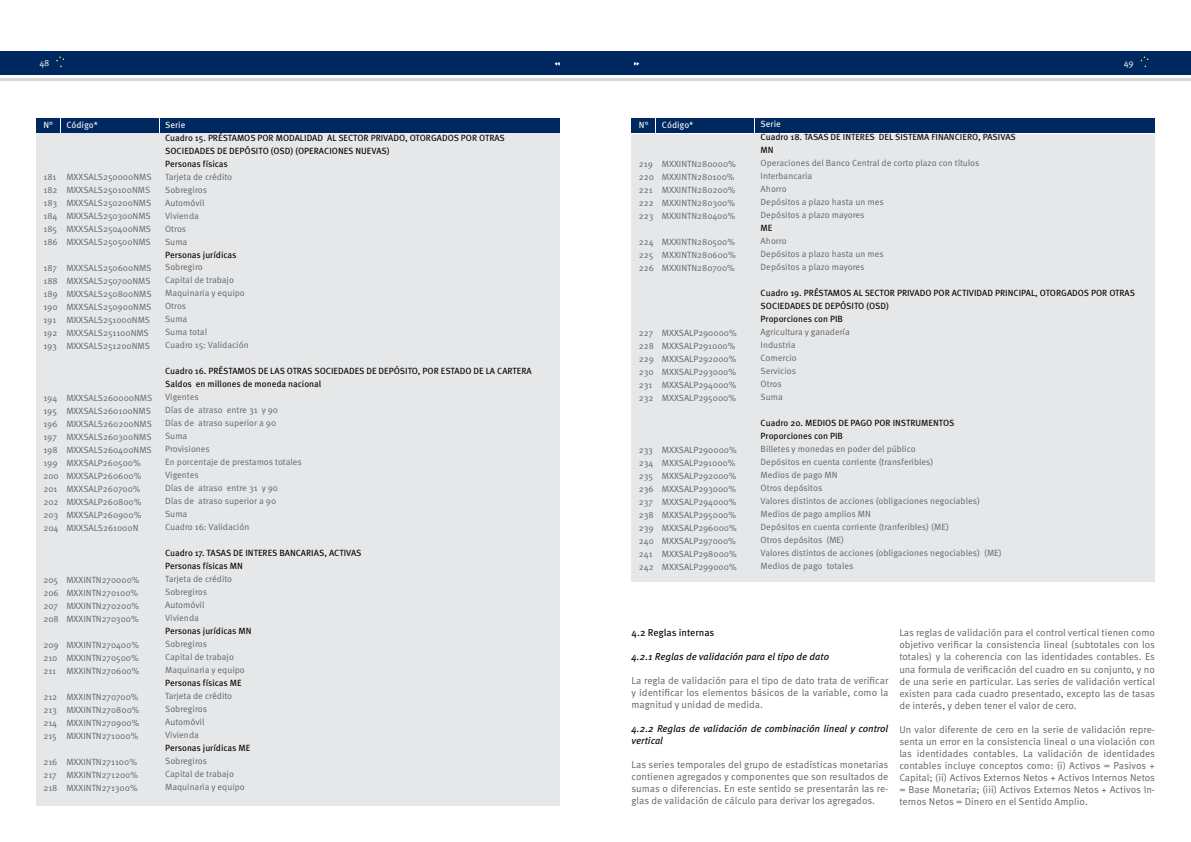
<style>
.page{position:relative;width:1191px;height:842px;background:#fff}
.page>*{position:absolute;margin:0;border:0;box-sizing:border-box;transform-origin:0 0}
.t1{font:10px/12px "Meta Pro";color:#636467;text-align:justify}
.t2{font:italic 10px/12px "Meta Pro";color:#000}
.t3{font:10px "Meta Pro";letter-spacing:-.005em;color:#000}
.t4{font:9px/13px "Meta Pro";color:#636467}
.t5{font:9px/13px "Meta Pro";color:#000}
.t6{font:9px "Meta Pro";color:#fff}
.t7{font:9px "Meta Pro";color:#fff}
</style>
<div class="page">
<div style="left:0;top:51px;width:595px;height:24px;background:#002860"></div>
<hr style="left:0;top:78px;width:595px;height:3px;background:#d6d7d8">
<svg style="left:554px;top:62px;width:6px;height:4px"></svg>
<svg style="left:56px;top:56px;width:8px;height:11px"></svg>
<div style="left:597px;top:51px;width:594px;height:24px;background:#002860"></div>
<hr style="left:597px;top:78px;width:594px;height:3px;background:#d6d7d8">
<svg style="left:634px;top:62px;width:5px;height:4px"></svg>
<hr style="left:595px;top:51px;width:2px;height:24px;background:#002860">
<svg style="left:1140px;top:56px;width:8px;height:11px"></svg>
<div style="left:36px;top:118px;width:24px;height:14px;background:#002860"></div>
<div style="left:631px;top:118px;width:24px;height:14px;background:#002860"></div>
<div style="left:36px;top:134px;width:523px;height:672px;background:#e6e7e8"></div>
<div style="left:631px;top:134px;width:524px;height:447px;background:#e6e7e8"></div>
<div style="left:61px;top:118px;width:97px;height:14px;background:#002860"></div>
<div style="left:657px;top:118px;width:97px;height:14px;background:#002860"></div>
<div style="left:160px;top:118px;width:399px;height:14px;background:#002860"></div>
<div style="left:755px;top:118px;width:400px;height:14px;background:#002860"></div>
<p class="t7" style="left:39px;top:57px;width:12px">48</p>
<p class="t7" style="left:1123px;top:57px;width:11px">49</p>
<p class="t6" style="left:43px;top:119px;width:11px">N°</p>
<p class="t6" style="left:66px;top:119px;width:33px">Código*</p>
<p class="t4" style="left:43px;top:171px;width:16px">181<br>182<br>183<br>184<br>185<br>186</p>
<p class="t4" style="left:43px;top:262px;width:16px">187<br>188<br>189<br>190<br>191<br>192<br>193</p>
<p class="t4" style="left:66px;top:170px;width:87px">MXXSALS250000NMS<br>MXXSALS250100NMS<br>MXXSALS250200NMS<br>MXXSALS250300NMS<br>MXXSALS250400NMS<br>MXXSALS250500NMS</p>
<p class="t4" style="left:66px;top:261px;width:87px">MXXSALS250600NMS<br>MXXSALS250700NMS<br>MXXSALS250800NMS<br>MXXSALS250900NMS<br>MXXSALS251000NMS<br>MXXSALS251100NMS<br>MXXSALS251200NMS</p>
<p class="t4" style="left:43px;top:392px;width:17px">194<br>195<br>196<br>197<br>198<br>199<br>200<br>201<br>202<br>203<br>204</p>
<p class="t4" style="left:66px;top:391px;width:87px">MXXSALS260000NMS<br>MXXSALS260100NMS<br>MXXSALS260200NMS<br>MXXSALS260300NMS<br>MXXSALS260400NMS<br>MXXSALP260500%<br>MXXSALP260600%<br>MXXSALP260700%<br>MXXSALP260800%<br>MXXSALP260900%<br>MXXSALS261000N</p>
<p class="t4" style="left:43px;top:573px;width:17px;text-align:justify">205<br>206<br>207<br>208</p>
<p class="t4" style="left:43px;top:638px;width:17px">209<br>210<br>211</p>
<p class="t4" style="left:43px;top:690px;width:15px;text-align:justify">212<br>213<br>214<br>215</p>
<p class="t4" style="left:43px;top:755px;width:15px;text-align:justify">216<br>217<br>218</p>
<p class="t4" style="left:66px;top:573px;width:75px">MXXINTN270000%<br>MXXINTN270100%<br>MXXINTN270200%<br>MXXINTN270300%</p>
<p class="t4" style="left:66px;top:638px;width:75px;text-align:justify">MXXINTN270400% MXXINTN270500% MXXINTN270600%</p>
<p class="t4" style="left:66px;top:690px;width:75px;text-align:justify">MXXINTN270700% MXXINTN270800% MXXINTN270900% MXXINTN271000%</p>
<p class="t4" style="left:66px;top:755px;width:73px;text-align:justify">MXXINTN271100% MXXINTN271200% MXXINTN271300%</p>
<p class="t6" style="left:165px;top:119px;width:22px">Serie</p>
<p class="t5" style="left:165px;top:131px;width:341px">Cuadro 15. PRÉSTAMOS POR MODALIDAD AL SECTOR PRIVADO, OTORGADOS POR OTRAS<br>SOCIEDADES DE DEPÓSITO (OSD) (OPERACIONES NUEVAS)<br>Personas físicas</p>
<p class="t4" style="left:165px;top:170px;width:69px">Tarjeta de crédito<br>Sobregiros<br>Automóvil<br>Vivienda<br>Otros<br>Suma</p>
<p class="t5" style="left:165px;top:248px;width:73px">Personas jurídicas</p>
<p class="t4" style="left:165px;top:261px;width:85px">Sobregiro<br>Capital de trabajo<br>Maquinaria y equipo<br>Otros<br>Suma<br>Suma total<br>Cuadro 15: Validación</p>
<p class="t5" style="left:165px;top:365px;width:368px">Cuadro 16. PRÉSTAMOS DE LAS OTRAS SOCIEDADES DE DEPÓSITO, POR ESTADO DE LA CARTERA<br>Saldos en millones de moneda nacional</p>
<p class="t4" style="left:165px;top:391px;width:138px">Vigentes<br>Días de atraso entre 31 y 90<br>Días de atraso superior a 90<br>Suma<br>Provisiones<br>En porcentaje de prestamos totales<br>Vigentes<br>Días de atraso entre 31 y 90<br>Días de atraso superior a 90<br>Suma<br>Cuadro 16: Validación</p>
<p class="t5" style="left:165px;top:547px;width:198px">Cuadro 17. TASAS DE INTERES BANCARIAS, ACTIVAS<br>Personas físicas MN</p>
<p class="t4" style="left:165px;top:573px;width:69px">Tarjeta de crédito<br>Sobregiros<br>Automóvil<br>Vivienda</p>
<p class="t5" style="left:165px;top:625px;width:88px">Personas jurídicas MN</p>
<p class="t4" style="left:165px;top:638px;width:81px">Sobregiros<br>Capital de trabajo<br>Maquinaria y equipo</p>
<p class="t5" style="left:165px;top:677px;width:78px">Personas físicas ME</p>
<p class="t4" style="left:165px;top:690px;width:69px">Tarjeta de crédito<br>Sobregiros<br>Automóvil<br>Vivienda</p>
<p class="t5" style="left:165px;top:742px;width:87px">Personas jurídicas ME</p>
<p class="t4" style="left:165px;top:755px;width:81px">Sobregiros<br>Capital de trabajo<br>Maquinaria y equipo</p>
<p class="t6" style="left:639px;top:119px;width:11px">N°</p>
<p class="t4" style="left:639px;top:157px;width:17px">219<br>220<br>221<br>222<br>223</p>
<p class="t4" style="left:639px;top:235px;width:17px;text-align:justify">224<br>225<br>226</p>
<p class="t6" style="left:662px;top:119px;width:33px">Código*</p>
<p class="t4" style="left:662px;top:157px;width:76px">MXXINTN280000%<br>MXXINTN280100%<br>MXXINTN280200%<br>MXXINTN280300%<br>MXXINTN280400%</p>
<p class="t4" style="left:662px;top:235px;width:75px;text-align:justify">MXXINTN280500% MXXINTN280600% MXXINTN280700%</p>
<p class="t4" style="left:639px;top:326px;width:17px">227<br>228<br>229<br>230<br>231<br>232</p>
<p class="t4" style="left:662px;top:326px;width:76px">MXXSALP290000%<br>MXXSALP291000%<br>MXXSALP292000%<br>MXXSALP293000%<br>MXXSALP294000%<br>MXXSALP295000%</p>
<p class="t4" style="left:639px;top:443px;width:17px">233<br>234<br>235<br>236<br>237<br>238<br>239<br>240<br>241<br>242</p>
<p class="t4" style="left:662px;top:443px;width:76px">MXXSALP290000%<br>MXXSALP291000%<br>MXXSALP292000%<br>MXXSALP293000%<br>MXXSALP294000%<br>MXXSALP295000%<br>MXXSALP296000%<br>MXXSALP297000%<br>MXXSALP298000%<br>MXXSALP299000%</p>
<p class="t6" style="left:760px;top:118px;width:22px">Serie</p>
<p class="t5" style="left:760px;top:131px;width:257px">Cuadro 18. TASAS DE INTERES DEL SISTEMA FINANCIERO, PASIVAS<br>MN</p>
<p class="t4" style="left:760px;top:157px;width:220px">Operaciones del Banco Central de corto plazo con títulos<br>Interbancaria<br>Ahorro<br>Depósitos a plazo hasta un mes<br>Depósitos a plazo mayores</p>
<p class="t5" style="left:760px;top:222px;width:13px">ME</p>
<p class="t4" style="left:760px;top:235px;width:125px">Ahorro<br>Depósitos a plazo hasta un mes<br>Depósitos a plazo mayores</p>
<p class="t5" style="left:760px;top:287px;width:376px">Cuadro 19. PRÉSTAMOS AL SECTOR PRIVADO POR ACTIVIDAD PRINCIPAL, OTORGADOS POR OTRAS<br>SOCIEDADES DE DEPÓSITO (OSD)<br>Proporciones con PIB</p>
<p class="t4" style="left:760px;top:326px;width:91px">Agricultura y ganadería<br>Industria<br>Comercio<br>Servicios<br>Otros<br>Suma</p>
<p class="t5" style="left:760px;top:417px;width:195px">Cuadro 20. MEDIOS DE PAGO POR INSTRUMENTOS<br>Proporciones con PIB</p>
<p class="t4" style="left:760px;top:443px;width:243px">Billetes y monedas en poder del público<br>Depósitos en cuenta corriente (transferibles)<br>Medios de pago MN<br>Otros depósitos<br>Valores distintos de acciones (obligaciones negociables)<br>Medios de pago amplios MN<br>Depósitos en cuenta corriente (tranferibles) (ME)<br>Otros depósitos (ME)<br>Valores distintos de acciones (obligaciones negociables) (ME)<br>Medios de pago totales</p>
<p class="t3" style="left:631px;top:626px;width:84px">4.2 Reglas internas</p>
<p class="t2" style="left:631px;top:651px;width:199px">4.2.1 Reglas de validación para el tipo de dato</p>
<p class="t1" style="left:631px;top:675px;width:258px">La regla de validación para el tipo de dato trata de verificar y identificar los elementos básicos de la variable, como la magnitud y unidad de medida.</p>
<p class="t2" style="left:631px;top:723px;width:258px">4.2.2 Reglas de validación de combinación lineal y control vertical</p>
<p class="t1" style="left:631px;top:759px;width:258px">Las series temporales del grupo de estadísticas monetarias contienen agregados y componentes que son resultados de sumas o diferencias. En este sentido se presentarán las re&shy;glas de validación de cálculo para derivar los agregados.</p>
<p class="t1" style="left:899px;top:627px;width:257px">Las reglas de validación para el control vertical tienen como objetivo verificar la consistencia lineal (subtotales con los totales) y la coherencia con las identidades contables. Es una formula de verificación del cuadro en su conjunto, y no de una serie en particular. Las series de validación vertical existen para cada cuadro presentado, excepto las de tasas de interés, y deben tener el valor de cero.</p>
<p class="t1" style="left:899px;top:723px;width:257px">Un valor diferente de cero en la serie de validación repre&shy;senta un error en la consistencia lineal o una violación con las identidades contables. La validación de identidades contables incluye conceptos como: (i) Activos = Pasivos + Capital; (ii) Activos Externos Netos + Activos Internos Netos = Base Monetaria; (iii) Activos Externos Netos + Activos In&shy;ternos Netos = Dinero en el Sentido Amplio.</p>
</div>
